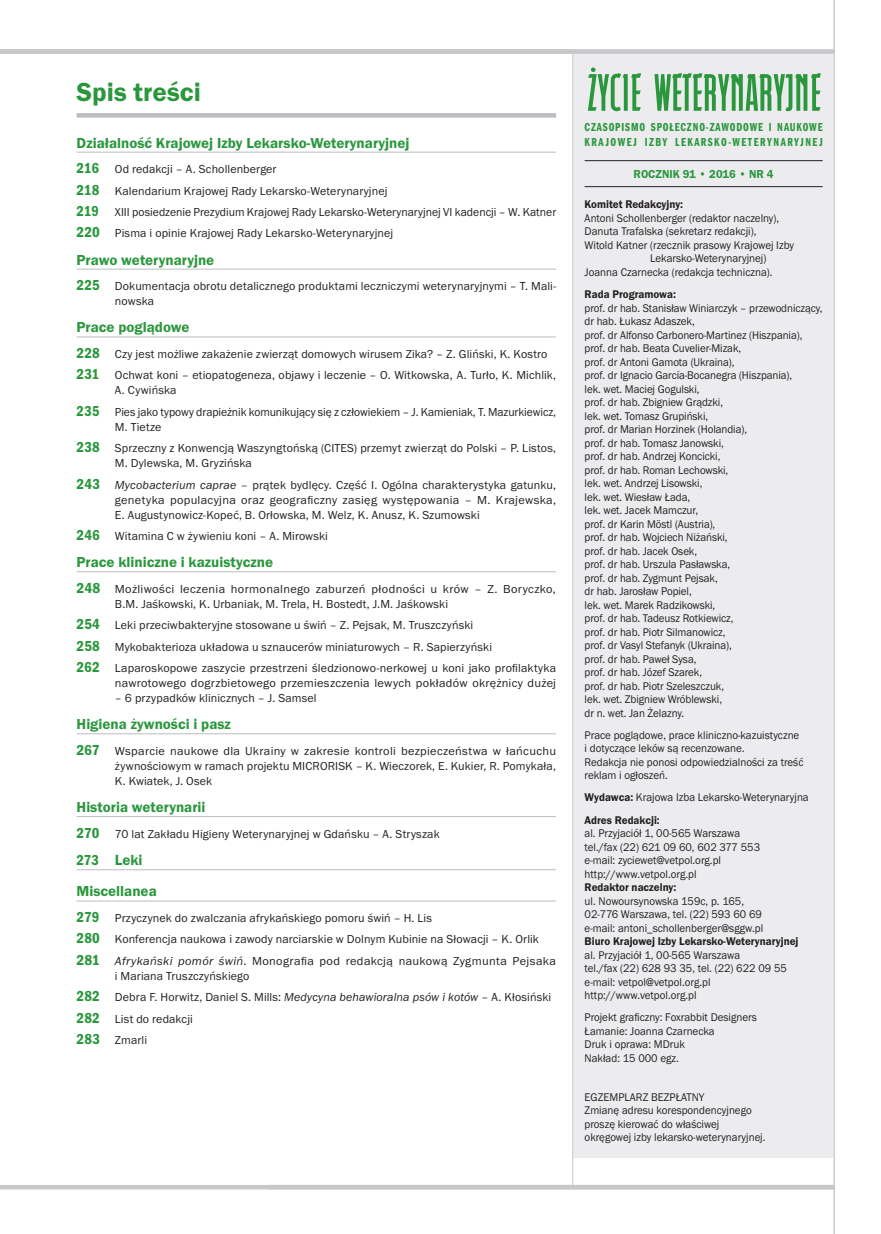
<style>
.page{position:relative;width:881px;height:1234px;background:#fff}
.page>*{position:absolute;margin:0;border:0;box-sizing:border-box;transform-origin:0 0}
.t1{font:600 27px "Franklin Gothic Itc TEE Dm";color:#2a973d}
.t2{font:600 15.3px "Franklin Gothic Itc TEE Dm";color:#2a973d}
.t3{font:600 15px "Franklin Gothic Itc TEE Dm";color:#2a973d}
.t4{font:12px/21.5px "Franklin Gothic Itc TEE";letter-spacing:.01em;color:#231f20}
.t5{font:12px/14.4px "Franklin Got Itc TOT Dem Com";letter-spacing:.085em;color:#2a973d}
.t6{font:600 12px "Franklin Gothic Itc TEE Dm";color:#2a973d;scale:.95 1}
.t7{font:11.55px/13.5px "Franklin Gothic Itc TEE";letter-spacing:-.005em;color:#231f20;scale:.95 1}
.t8{font:600 11.55px "Franklin Gothic Itc TEE Dm";color:#231f20;scale:.95 1}
.s1{font-family:"Franklin Got Itc TOT Dem Con";font-size:15px;color:#2a973d}
.s2{font-style:italic}
.s3{font-family:"Franklin Got Itc TOT Dem Con";font-weight:400;font-size:15px}
.s4{font-family:"Franklin Gothic Itc TEE Dm";font-weight:600}
</style>
<div class="page">
<div style="left:77px;top:113px;width:479px;height:5px;background:#bcbdc0"></div>
<hr style="left:77px;top:152px;width:479px;height:1px;background:#bcbdc0">
<hr style="left:77px;top:269px;width:479px;height:1px;background:#bcbdc0">
<hr style="left:77px;top:336px;width:479px;height:1px;background:#bcbdc0">
<hr style="left:77px;top:571px;width:479px;height:1px;background:#bcbdc0">
<hr style="left:77px;top:733px;width:479px;height:1px;background:#bcbdc0">
<hr style="left:77px;top:816px;width:479px;height:1px;background:#bcbdc0">
<hr style="left:77px;top:869px;width:479px;height:1px;background:#bcbdc0">
<hr style="left:77px;top:900px;width:479px;height:1px;background:#bcbdc0">
<div style="left:573px;top:49px;width:260px;height:1108px;background:#ececee"></div>
<hr style="left:584px;top:160px;width:238px;height:1px;background:#231f20">
<hr style="left:584px;top:186px;width:238px;height:1px;background:#231f20">
<svg style="left:654px;top:73px;width:166px;height:38px"></svg>
<svg style="left:588px;top:67px;width:53px;height:44px"></svg>
<hr style="left:572px;top:49px;width:1px;height:1137px;background:#c7c8ca">
<hr style="left:833px;top:0;width:1px;height:1233px;background:#c7c8ca">
<div style="left:0;top:49px;width:833px;height:5px;background:#c7c8ca"></div>
<div style="left:0;top:1184px;width:833px;height:5px;background:#c7c8ca"></div>
<h1 class="t1" style="left:77px;top:77px;width:126px">Spis treści</h1>
<p class="t3" style="left:77px;top:134px;width:334px">Działalność Krajowej Izby Lekarsko-Weterynaryjnej</p>
<p class="t4" style="left:77px;top:158px;width:481px"><span class="s1">216</span> Od redakcji – A. Schollenberger<br><span class="s1">218</span> Kalendarium Krajowej Rady Lekarsko-Weterynaryjnej<br><span class="s1">219</span> XIII posiedzenie Prezydium Krajowej Rady Lekarsko-Weterynaryjnej VI kadencji – W. -Katner <span class="s1">220</span> Pisma i opinie Krajowej Rady Lekarsko-Weterynaryjnej</p>
<p class="t3" style="left:77px;top:251px;width:139px">Prawo weterynaryjne</p>
<p class="t4" style="left:115px;top:279px;width:442px;line-height:15px;text-indent:-38px"><span class="s1">225</span> Dokumentacja obrotu detalicznego produktami leczniczymi weterynaryjnymi – T. Mali&shy;nowska</p>
<p class="t3" style="left:77px;top:319px;width:114px">Prace poglądowe</p>
<p class="t4" style="left:77px;top:343px;width:481px"><span class="s1">228</span> Czy jest możliwe zakażenie zwierząt domowych wirusem Zika? – Z. Gliński, K. Kostro<br><span class="s1">231</span> Ochwat koni – etiopatogeneza, objawy i leczenie – O. Witkowska, A. Turło, K. Michlik,</p>
<p class="t4" style="left:77px;top:380px;width:481px;text-indent:38px">A. Cywińska<br><span class="s1">235</span> Pies jako typowy drapieżnik komunikujący się z człowiekiem – J. Kamieniak, T. Mazurkiewicz,</p>
<p class="t4" style="left:77px;top:416px;width:481px;text-indent:38px">M. Tietze<br><span class="s1">238</span> Sprzeczny z Konwencją Waszyngtońską (CITES) przemyt zwierząt do Polski – P. Listos,</p>
<p class="t4" style="left:77px;top:452px;width:481px;text-indent:38px">M. Dylewska, M. Gryzińska<br><span class="s1">243</span> <span class="s2">Mycobacterium caprae –</span> prątek bydlęcy. Część I. Ogólna charakterystyka gatunku,</p>
<p class="t4" style="left:115px;top:492px;width:442px;line-height:15px">genetyka populacyjna oraz geograficzny zasięg występowania – M. Krajewska,<br>E. Augustynowicz-Kopeć, B. Orłowska, M. Welz, K. Anusz, K. Szumowski</p>
<p class="t4" style="left:77px;top:525px;width:253px"><span class="s1">246</span> Witamina C w żywieniu koni – A. Mirowski</p>
<p class="t3" style="left:77px;top:553px;width:198px">Prace kliniczne i kazuistyczne</p>
<p class="t4" style="left:115px;top:581px;width:442px;line-height:15px;text-indent:-38px"><span class="s1">248</span> Możliwości leczenia hormonalnego zaburzeń płodności u krów – Z. Boryczko,<br>B.M. Jaśkowski, K. Urbaniak, M. Trela, H. Bostedt, J.M. Jaśkowski</p>
<p class="t4" style="left:77px;top:614px;width:481px"><span class="s1">254</span> Leki przeciwbakteryjne stosowane u świń – Z. Pejsak, M. Truszczyński<br><span class="s1">258</span> Mykobakterioza układowa u sznaucerów miniaturowych – R. Sapierzyński<br><span class="s1">262</span> Laparoskopowe zaszycie przestrzeni śledzionowo-nerkowej u koni jako profilaktyka</p>
<p class="t4" style="left:115px;top:672px;width:442px">nawrotowego dogrzbietowego przemieszczenia lewych pokładów okrężnicy dużej</p>
<p class="t4" style="left:115px;top:687px;width:203px">– 6 przypadków klinicznych – J. Samsel</p>
<p class="t3" style="left:77px;top:715px;width:156px">Higiena żywności i pasz</p>
<p class="t4" style="left:115px;top:743px;width:442px;line-height:15px;text-align:justify;text-indent:-38px"><span class="s1">267</span> Wsparcie naukowe dla Ukrainy w zakresie kontroli bezpieczeństwa w łańcuchu żywnościowym w ramach projektu MICRORISK – K. Wieczorek, E. Kukier, R. Pomykała, K. Kwiatek, J. Osek</p>
<p class="t3" style="left:77px;top:798px;width:130px">Historia weterynarii</p>
<p class="t4" style="left:77px;top:822px;width:364px"><span class="s1">270</span> 70 lat Zakładu Higieny Weterynaryjnej w Gdańsku – A. Stryszak</p>
<p class="t2" style="left:77px;top:851px;width:67px"><span class="s3">273</span> Leki</p>
<p class="t3" style="left:77px;top:882px;width:82px">Miscellanea</p>
<p class="t4" style="left:77px;top:907px;width:480px"><span class="s1">279</span> Przyczynek do zwalczania afrykańskiego pomoru świń – H. Lis<br><span class="s1">280</span> Konferencja naukowa i zawody narciarskie w Dolnym Kubinie na Słowacji – K. Orlik<br><span class="s1">281</span> <span class="s2">Afrykański pomór świń</span>. Monografia pod redakcją naukową Zygmunta Pejsaka</p>
<p class="t4" style="left:77px;top:965px;width:476px;text-indent:38px">i Mariana Truszczyńskiego<br><span class="s1">282</span> Debra F. Horwitz, Daniel S. Mills: <span class="s2">Medycyna behawioralna psów i kotów</span> – A. Kłosiński <span class="s1">282</span> List do redakcji<br><span class="s1">283</span> Zmarli</p>
<p class="t5" style="left:584px;top:120px;width:239px">CZASOPISMO SPOŁECZNO-ZAWODOWE I NAUKOWE<br>KRAJOWEJ IZBY LEKARSKO-WETERYNARYJNEJ</p>
<p class="t6" style="left:633px;top:167px;width:149px">ROCZNIK 91 • 2016 • NR 4</p>
<p class="t8" style="left:584px;top:198px;width:105px">Komitet Redakcyjny:</p>
<p class="t7" style="left:584px;top:211px;width:206px">Antoni Schollenberger (redaktor naczelny),</p>
<p class="t7" style="left:584px;top:225px;width:182px">Danuta Trafalska (sekretarz redakcji),</p>
<p class="t7" style="left:584px;top:238px;width:222px">Witold Katner (rzecznik prasowy Krajowej Izby</p>
<p class="t7" style="left:650px;top:252px;width:124px">Lekarsko‑Weterynaryjnej)</p>
<p class="t7" style="left:584px;top:265px;width:199px">Joanna Czarnecka (redakcja techniczna).</p>
<p class="t8" style="left:584px;top:288px;width:98px">Rada Programowa:</p>
<p class="t7" style="left:584px;top:301px;width:252px">prof. dr hab. Stanisław Winiarczyk – przewodniczący, dr hab. Łukasz Adaszek,<br>prof. dr Alfonso Carbonero‑Martinez (Hiszpania), prof. dr hab. Beata Cuvelier-Mizak,<br>prof. dr Antoni Gamota (Ukraina),<br>prof. dr Ignacio García-Bocanegra (Hiszpania),<br>lek. wet. Maciej Gogulski,<br>prof. dr hab. Zbigniew Grądzki,<br>lek. wet. Tomasz Grupiński,<br>prof. dr Marian Horzinek (Holandia),<br>prof. dr hab. Tomasz Janowski,<br>prof. dr hab. Andrzej Koncicki,<br>prof. dr hab. Roman Lechowski,<br>lek. wet. Andrzej Lisowski,<br>lek. wet. Wiesław Łada,<br>lek. wet. Jacek Mamczur,<br>prof. dr Karin Möstl (Austria),<br>prof. dr hab. Wojciech Niżański,<br>prof. dr hab. Jacek Osek,<br>prof. dr hab. Urszula Pasławska,<br>prof. dr hab. Zygmunt Pejsak,<br>dr hab. Jarosław Popiel,<br>lek. wet. Marek Radzikowski,<br>prof. dr hab. Tadeusz Rotkiewicz,<br>prof. dr hab. Piotr Silmanowicz,<br>prof. dr Vasyl Stefanyk (Ukraina),<br>prof. dr hab. Paweł Sysa,<br>prof. dr hab. Józef Szarek,<br>prof. dr hab. Piotr Szeleszczuk,<br>lek. wet. Zbigniew Wróblewski,<br>dr n. wet. Jan Żelazny.</p>
<p class="t7" style="left:584px;top:728px;width:232px">Prace poglądowe, prace kliniczno-kazuistyczne i dotyczące leków są recenzowane.<br>Redakcja nie ponosi odpowiedzialności za treść reklam i ogłoszeń.</p>
<p class="t7" style="left:584px;top:790px;width:237px"><span class="s4">Wydawca:</span> Krajowa Izba Lekarsko-Weterynaryjna</p>
<p class="t8" style="left:584px;top:813px;width:81px">Adres Redakcji:</p>
<p class="t7" style="left:584px;top:826px;width:186px">al. Przyjaciół 1, 00-565 Warszawa tel./fax (22) 621 09 60, 602 377 553 e-mail: zyciewet@vetpol.org.pl http://www.vetpol.org.pl</p>
<p class="t8" style="left:584px;top:880px;width:98px">Redaktor naczelny:</p>
<p class="t7" style="left:584px;top:893px;width:189px">ul. Nowoursynowska 159c, p. 165,<br>02-776 Warszawa, tel. (22) 593 60 69 e-mail: antoni_schollenberger@sggw.pl</p>
<p class="t8" style="left:584px;top:934px;width:226px">Biuro Krajowej Izby Lekarsko-Weterynaryjnej</p>
<p class="t7" style="left:584px;top:948px;width:214px">al. Przyjaciół 1, 00-565 Warszawa<br>tel./fax (22) 628 93 35, tel. (22) 622 09 55 e-mail: vetpol@vetpol.org.pl http://www.vetpol.org.pl</p>
<p class="t7" style="left:584px;top:1010px;width:183px">Projekt graficzny: Foxrabbit Designers<br>Łamanie: Joanna Czarnecka<br>Druk i oprawa: MDruk<br>Nakład: 15 000 egz.</p>
<p class="t7" style="left:584px;top:1090px;width:192px">EGZEMPLARZ BEZPŁATNY<br>Zmianę adresu korespondencyjnego proszę kierować do właściwej okręgowej izby lekarsko-weterynaryjnej.</p>
</div>
